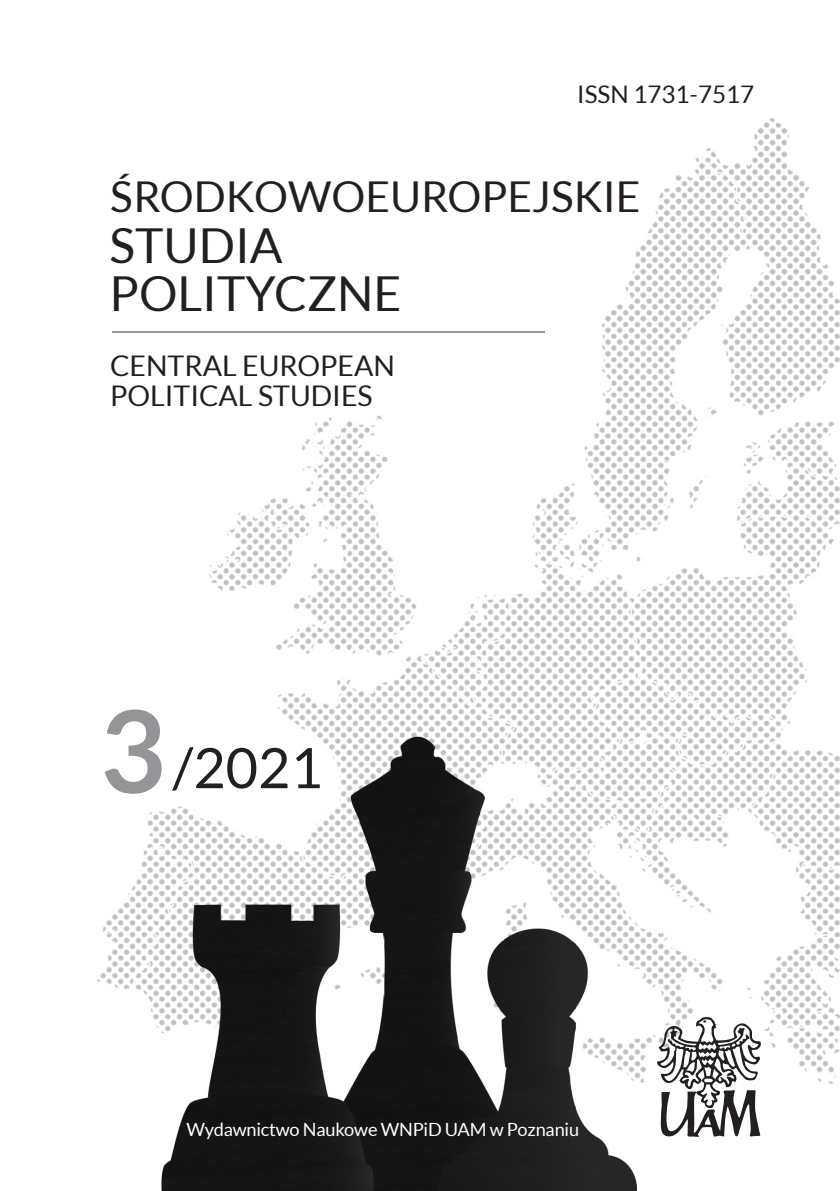
<style>
.page{position:relative;width:840px;height:1191px;background:#fff}
.page>*{position:absolute;margin:0;border:0;box-sizing:border-box;transform-origin:0 0}
.numer_strony{font:700 114px "Lato";color:#939598}
.numer_strony-2{font:55.8px "Lato";color:#231f20}
.numer_strony-3{font:48.2px "Lato";color:#231f20}
.numer_strony-4{font:42.6px "Lato";color:#231f20}
.t1{font:28.4px "Lato";color:#231f20}
.t2{font:24.2px "Lato";color:#231f20}
.t3{font:18.2px "Lato";letter-spacing:-.01em;color:#fff}
</style>
<div class="page">
<img style="left:97px;top:119px;width:742px;height:1072px">
<hr style="left:112px;top:331px;width:432px;height:2px;background:#939598">
<svg style="left:656px;top:1017px;width:104px;height:120px"></svg>
<p class="t2" style="left:577px;top:81px;width:178px">ISSN 1731-7517</p>
<p class="numer_strony-4" style="left:110px;top:173px;width:531px">ŚRODKOWOEUROPEJSKIE</p>
<p class="numer_strony-3" style="left:109px;top:219px;width:175px">STUDIA</p>
<p class="numer_strony-3" style="left:109px;top:267px;width:293px">POLITYCZNE</p>
<p class="t1" style="left:110px;top:350px;width:286px">CENTRAL EUROPEAN</p>
<p class="t1" style="left:110px;top:380px;width:264px">POLITICAL STUDIES</p>
<p class="numer_strony" style="left:99px;top:686px;width:68px">3</p>
<p class="numer_strony-2" style="left:172px;top:737px;width:152px">/2021</p>
<p class="t3" style="left:186px;top:1119px;width:394px">Wydawnictwo Naukowe WNPiD UAM w Poznaniu</p>
</div>
